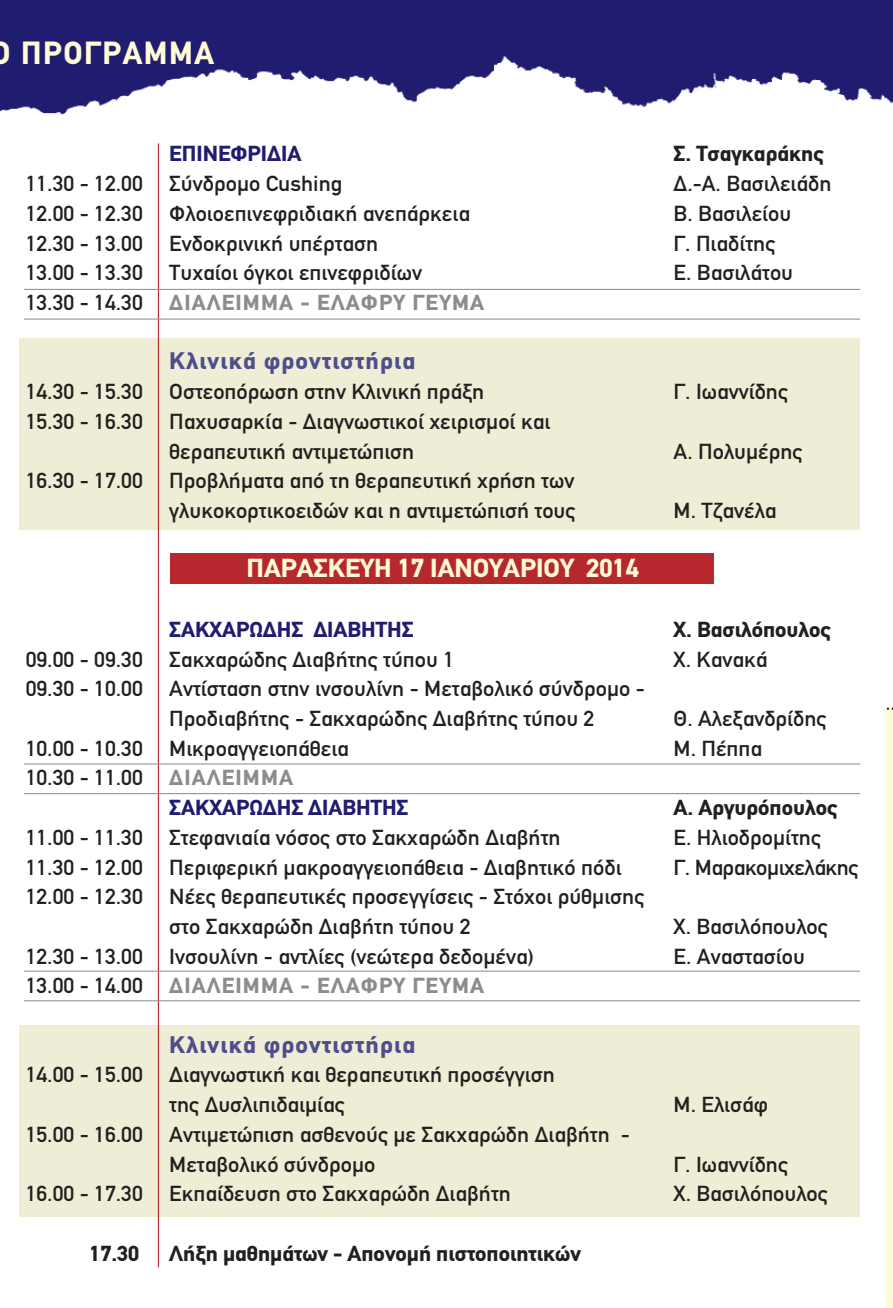
<style>
.page{position:relative;width:893px;height:1308px;background:#fff}
.page>*{position:absolute;margin:0;border:0;box-sizing:border-box;transform-origin:0 0}
.t1{font:700 31.5px "CF Din";letter-spacing:.05em;color:#fffbd6}
.t2{font:700 25.65px "CF Din";color:#fffbd6;scale:1.05 1}
.t3{font:700 23.4px "CF Din";letter-spacing:.05em;color:#504d8d;scale:1.05 1}
.t4{font:21.38px/29.7px "CF Din";color:#231f20;scale:1.05 1}
.t5{font:700 21.38px "CF Din";color:#231f20;scale:1.05 1}
.t6{font:700 21.38px/29.7px "CF Din";color:#201c70;scale:1.05 1}
.t7{font:700 21.38px "CF Din";letter-spacing:.05em;color:#8a8c8f;scale:1.05 1}
.t8{font:21.38px "CF Din";letter-spacing:-.02em;color:#231f20;scale:1.05 1}
.s1{font-weight:400;color:#231f20}
.s2{color:#8a8c8f}
</style>
<div class="page">
<div style="left:19px;top:339px;width:840px;height:191px;background:#efedd5"></div>
<div style="left:19px;top:1025px;width:840px;height:191px;background:#efedd5"></div>
<img style="left:494px;top:0;width:399px;height:107px">
<div style="left:171px;top:553px;width:543px;height:30px;background:#b7282e"></div>
<div style="left:887px;top:708px;width:6px;height:599px;background:#fffbd6"></div>
<img style="left:0;top:0;width:494px;height:115px">
<hr style="left:158px;top:143px;width:1px;height:1124px;background:#b7282e">
<hr style="left:24px;top:289px;width:836px;height:1px;background:#939598">
<hr style="left:24px;top:318px;width:836px;height:2px;background:#939598">
<hr style="left:24px;top:763px;width:836px;height:1px;background:#939598">
<hr style="left:24px;top:793px;width:836px;height:1px;background:#939598">
<hr style="left:24px;top:970px;width:836px;height:1px;background:#939598">
<hr style="left:24px;top:1000px;width:836px;height:1px;background:#939598">
<h1 class="t1" style="left:-8px;top:36px;width:224px">Ο ΠΡΟΓΡΑΜΜΑ</h1>
<p class="t6" style="left:169px;top:139px;width:127px">ΕΠΙΝΕΦΡΙ∆ΙΑ</p>
<p class="t5" style="left:674px;top:142px;width:145px">Σ. Τσαγκαράκης</p>
<p class="t4" style="left:26px;top:169px;width:303px">11.30 - 12.00 Σύνδροµο Cushing</p>
<p class="t4" style="left:674px;top:169px;width:152px">∆.-Α. Βασιλειάδη</p>
<p class="t4" style="left:26px;top:199px;width:425px">12.00 - 12.30 Φλοιοεπινεφριδιακή ανεπάρκεια</p>
<p class="t4" style="left:674px;top:199px;width:114px">Β. Βασιλείου</p>
<p class="t4" style="left:26px;top:228px;width:337px">12.30 - 13.00 Ενδοκρινική υπέρταση</p>
<p class="t4" style="left:674px;top:228px;width:98px">Γ. Πιαδίτης</p>
<p class="t4" style="left:26px;top:258px;width:379px">13.00 - 13.30 Τυχαίοι όγκοι επινεφριδίων</p>
<p class="t4" style="left:674px;top:258px;width:115px">Ε. Βασιλάτου</p>
<p class="t7" style="left:26px;top:291px;width:438px"><span class="s1">13.30 - 14.30</span> ∆ΙΑΛΕΙΜΜΑ - ΕΛΑΦΡΥ ΓΕΥΜΑ</p>
<p class="t3" style="left:169px;top:348px;width:236px">Κλινικά φροντιστήρια</p>
<p class="t4" style="left:26px;top:377px;width:438px">14.30 - 15.30 Οστεοπόρωση στην Κλινική πράξη</p>
<p class="t4" style="left:674px;top:377px;width:111px">Γ. Ιωαννίδης</p>
<p class="t4" style="left:26px;top:407px;width:501px;text-align:center">15.30 - 16.30 Παχυσαρκία - ∆ιαγνωστικοί χειρισµοί και θεραπευτική αντιµετώπιση</p>
<p class="t4" style="left:674px;top:436px;width:124px">Α. Πολυµέρης</p>
<p class="t4" style="left:26px;top:466px;width:525px;text-align:right">16.30 - 17.00 Προβλήµατα από τη θεραπευτική χρήση των γλυκοκορτικοειδών και η αντιµετώπισή τους</p>
<p class="t2" style="left:247px;top:554px;width:375px">ΠΑΡΑΣΚΕΥΗ 17 ΙΑΝΟΥΑΡΙΟΥ 2014</p>
<p class="t4" style="left:674px;top:496px;width:100px">Μ. Τζανέλα</p>
<p class="t6" style="left:169px;top:615px;width:234px">ΣΑΚΧΑΡΩ∆ΗΣ ∆ΙΑΒΗΤΗΣ</p>
<p class="t5" style="left:674px;top:617px;width:152px">Χ. Βασιλόπουλος</p>
<p class="t4" style="left:26px;top:644px;width:410px">09.00 - 09.30 Σακχαρώδης ∆ιαβήτης τύπου 1</p>
<p class="t4" style="left:674px;top:644px;width:91px">Χ. Κανακά</p>
<p class="t4" style="left:169px;top:674px;width:454px;text-indent:-144px">09.30 - 10.00 Αντίσταση στην ινσουλίνη - Μεταβολικό σύνδροµο -<br>Προδιαβήτης - Σακχαρώδης ∆ιαβήτης τύπου 2</p>
<p class="t4" style="left:674px;top:704px;width:147px">Θ. Αλεξανδρίδης</p>
<p class="t4" style="left:26px;top:733px;width:309px">10.00 - 10.30 Μικροαγγειοπάθεια</p>
<p class="t4" style="left:674px;top:733px;width:86px">Μ. Πέππα</p>
<p class="t6" style="left:169px;top:763px;width:229px;text-indent:-144px"><span class="s1">10.30 - 11.00</span> <span class="s2">∆ΙΑΛΕΙΜΜΑ<br></span>ΣΑΚΧΑΡΩ∆ΗΣ ∆ΙΑΒΗΤΗΣ</p>
<p class="t5" style="left:674px;top:796px;width:158px">Α. Αργυρόπουλος</p>
<p class="t4" style="left:26px;top:822px;width:511px">11.00 - 11.30 Στεφανιαία νόσος στο Σακχαρώδη ∆ιαβήτη</p>
<p class="t4" style="left:674px;top:822px;width:142px">E. Ηλιοδροµίτης</p>
<p class="t4" style="left:26px;top:852px;width:569px">11.30 - 12.00 Περιφερική µακροαγγειοπάθεια - ∆ιαβητικό πόδι</p>
<p class="t8" style="left:674px;top:855px;width:178px">Γ. Μαρακοµιχελάκης</p>
<p class="t4" style="left:169px;top:882px;width:454px;text-indent:-144px">12.00 - 12.30 Νέες θεραπευτικές προσεγγίσεις - Στόχοι ρύθµισης στο Σακχαρώδη ∆ιαβήτη τύπου 2</p>
<p class="t4" style="left:674px;top:912px;width:148px">Χ. Βασιλόπουλος</p>
<p class="t4" style="left:26px;top:941px;width:485px">12.30 - 13.00 Ινσουλίνη - αντλίες (νεώτερα δεδοµένα)</p>
<p class="t4" style="left:674px;top:941px;width:127px">Ε. Αναστασίου</p>
<p class="t7" style="left:26px;top:974px;width:438px"><span class="s1">13.00 - 14.00</span> ∆ΙΑΛΕΙΜΜΑ - ΕΛΑΦΡΥ ΓΕΥΜΑ</p>
<p class="t3" style="left:169px;top:1031px;width:236px">Κλινικά φροντιστήρια</p>
<p class="t4" style="left:169px;top:1060px;width:369px;text-indent:-144px">14.00 - 15.00 ∆ιαγνωστική και θεραπευτική προσέγγιση της ∆υσλιπιδαιµίας</p>
<p class="t4" style="left:169px;top:1119px;width:440px;text-indent:-144px">15.00 - 16.00 Αντιµετώπιση ασθενούς µε Σακχαρώδη ∆ιαβήτη -<br>Μεταβολικό σύνδροµο</p>
<p class="t4" style="left:674px;top:1090px;width:91px">Μ. Ελισάφ</p>
<p class="t4" style="left:674px;top:1149px;width:111px">Γ. Ιωαννίδης</p>
<p class="t4" style="left:26px;top:1179px;width:464px">16.00 - 17.30 Εκπαίδευση στο Σακχαρώδη ∆ιαβήτη</p>
<p class="t4" style="left:674px;top:1179px;width:148px">Χ. Βασιλόπουλος</p>
<p class="t5" style="left:89px;top:1241px;width:49px">17.30</p>
<p class="t5" style="left:169px;top:1241px;width:393px">Λήξη µαθηµάτων - Απονοµή πιστοποιητικών</p>
</div>
